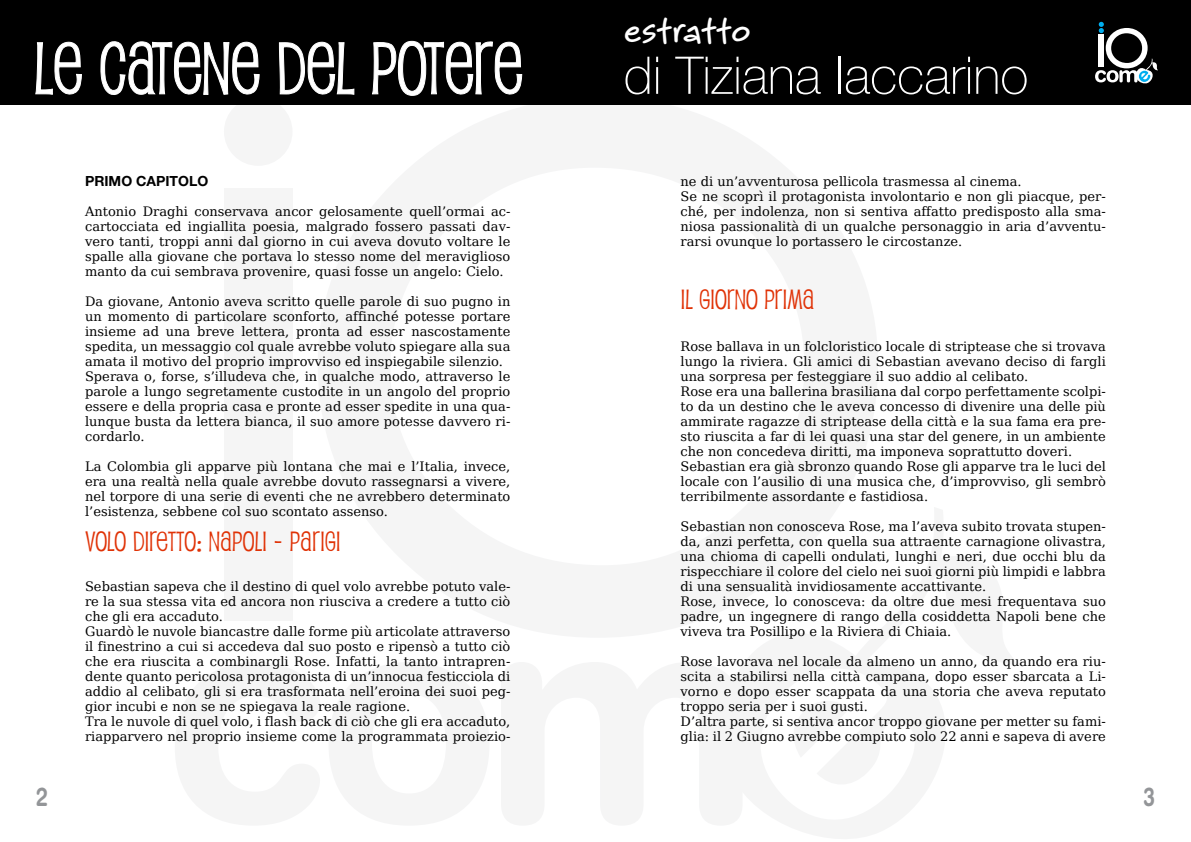
<style>
.page{position:relative;width:1191px;height:842px;background:#fff}
.page>*{position:absolute;margin:0;border:0;box-sizing:border-box;transform-origin:0 0}
.t1{font:71px "Pupcat";color:#fff;scale:.96 1}
.t2{font:100 52px "Helvetica Neue LT Std";color:#fff}
.t3{font:700 40px "Bruno JB Std";letter-spacing:-.01em;color:#fff}
.t4{font:27px "Pupcat";color:#e03206}
.t5{font:700 26px "Helvetica Rounded LT Std";color:#939598;scale:.75 1}
.t6{font:700 14px "Helvetica Neue LT Std";color:#000}
.t7{font:13px/15px "DejaVu Serif";color:#000}
</style>
<div class="page">
<div style="left:224px;top:188px;width:68px;height:433px;background:#f5f5f5"></div>
<div style="left:224px;top:97px;width:68px;height:69px;background:#f5f5f5;border-radius:50%"></div>
<div style="left:0;top:0;width:1191px;height:105px;background:#000"></div>
<svg style="left:1095px;top:22px;width:63px;height:62px"></svg>
<svg style="left:35px;top:41px;width:47px;height:54px"></svg>
<svg style="left:100px;top:41px;width:160px;height:54px"></svg>
<svg style="left:278px;top:41px;width:77px;height:54px"></svg>
<svg style="left:372px;top:40px;width:151px;height:56px"></svg>
<h1 class="t1" style="left:34px;top:25px;width:97px">LE CATENE</h1>
<h1 class="t1" style="left:277px;top:25px;width:125px">DE L POTERE</h1>
<p class="t6" style="left:85px;top:172px;width:125px">PRIMO CAPITOLO</p>
<p class="t7" style="left:85px;top:203px;width:427px;text-align:justify">Antonio Draghi conservava ancor gelosamente quell’ormai ac&shy;cartocciata ed ingiallita poesia, malgrado fossero passati dav&shy;vero tanti, troppi anni dal giorno in cui aveva dovuto voltare le spalle alla giovane che portava lo stesso nome del meraviglioso manto da cui sembrava provenire, quasi fosse un angelo: Cielo.</p>
<p class="t7" style="left:85px;top:293px;width:427px">Da giovane, Antonio aveva scritto quelle parole di suo pugno in un momento di particolare sconforto, affinché potesse portare insieme ad una breve lettera, pronta ad esser nascostamente spedita, un messaggio col quale avrebbe voluto spiegare alla sua amata il motivo del proprio improvviso ed inspiegabile silenzio.<br>Sperava o, forse, s’illudeva che, in qualche modo, attraverso le parole a lungo segretamente custodite in un angolo del proprio essere e della propria casa e pronte ad esser spedite in una qua&shy;lunque busta da lettera bianca, il suo amore potesse davvero ri&shy;cordarlo.</p>
<p class="t7" style="left:85px;top:458px;width:427px;text-align:justify">La Colombia gli apparve più lontana che mai e l’Italia, invece, era una realtà nella quale avrebbe dovuto rassegnarsi a vivere, nel torpore di una serie di eventi che ne avrebbero determinato l’esistenza, sebbene col suo scontato assenso.</p>
<h3 class="t4" style="left:85px;top:525px;width:257px">VOLO DIRETTO: NAPOLI - PARIGI</h3>
<p class="t7" style="left:85px;top:578px;width:427px">Sebastian sapeva che il destino di quel volo avrebbe potuto vale&shy;re la sua stessa vita ed ancora non riusciva a credere a tutto ciò che gli era accaduto.<br>Guardò le nuvole biancastre dalle forme più articolate attraverso il finestrino a cui si accedeva dal suo posto e ripensò a tutto ciò che era riuscita a combinargli Rose. Infatti, la tanto intrapren&shy;dente quanto pericolosa protagonista di un’innocua festicciola di addio al celibato, gli si era trasformata nell’eroina dei suoi peg&shy;gior incubi e non se ne spiegava la reale ragione.<br>Tra le nuvole di quel volo, i flash back di ciò che gli era accaduto, riapparvero nel proprio insieme come la programmata proiezio-</p>
<h3 class="t3" style="left:624px;top:3px;width:128px">estratto</h3>
<h2 class="t2" style="left:624px;top:46px;width:406px">di Tiziana Iaccarino</h2>
<p class="t7" style="left:680px;top:173px;width:427px">ne di un’avventurosa pellicola trasmessa al cinema.<br>Se ne scoprì il protagonista involontario e non gli piacque, per&shy;ché, per indolenza, non si sentiva affatto predisposto alla sma&shy;niosa passionalità di un qualche personaggio in aria d’avventu&shy;rarsi ovunque lo portassero le circostanze.</p>
<h3 class="t4" style="left:680px;top:283px;width:135px">IL GIORNO PRIMA</h3>
<p class="t7" style="left:680px;top:338px;width:427px">Rose ballava in un folcloristico locale di striptease che si trovava lungo la riviera. Gli amici di Sebastian avevano deciso di fargli una sorpresa per festeggiare il suo addio al celibato.<br>Rose era una ballerina brasiliana dal corpo perfettamente scolpi&shy;to da un destino che le aveva concesso di divenire una delle più ammirate ragazze di striptease della città e la sua fama era pre&shy;sto riuscita a far di lei quasi una star del genere, in un ambiente che non concedeva diritti, ma imponeva soprattutto doveri.<br>Sebastian era già sbronzo quando Rose gli apparve tra le luci del locale con l’ausilio di una musica che, d’improvviso, gli sembrò terribilmente assordante e fastidiosa.</p>
<p class="t7" style="left:680px;top:518px;width:427px">Sebastian non conosceva Rose, ma l’aveva subito trovata stupen&shy;da, anzi perfetta, con quella sua attraente carnagione olivastra, una chioma di capelli ondulati, lunghi e neri, due occhi blu da rispecchiare il colore del cielo nei suoi giorni più limpidi e labbra di una sensualità invidiosamente accattivante.<br>Rose, invece, lo conosceva: da oltre due mesi frequentava suo padre, un ingegnere di rango della cosiddetta Napoli bene che viveva tra Posillipo e la Riviera di Chiaia.</p>
<p class="t7" style="left:680px;top:653px;width:427px">Rose lavorava nel locale da almeno un anno, da quando era riu&shy;scita a stabilirsi nella città campana, dopo esser sbarcata a Li&shy;vorno e dopo esser scappata da una storia che aveva reputato troppo seria per i suoi gusti.<br>D’altra parte, si sentiva ancor troppo giovane per metter su fami&shy;glia: il 2 Giugno avrebbe compiuto solo 22 anni e sapeva di avere</p>
<h3 class="t5" style="left:36px;top:781px;width:17px">2</h3>
<h3 class="t5" style="left:1143px;top:781px;width:17px">3</h3>
</div>
